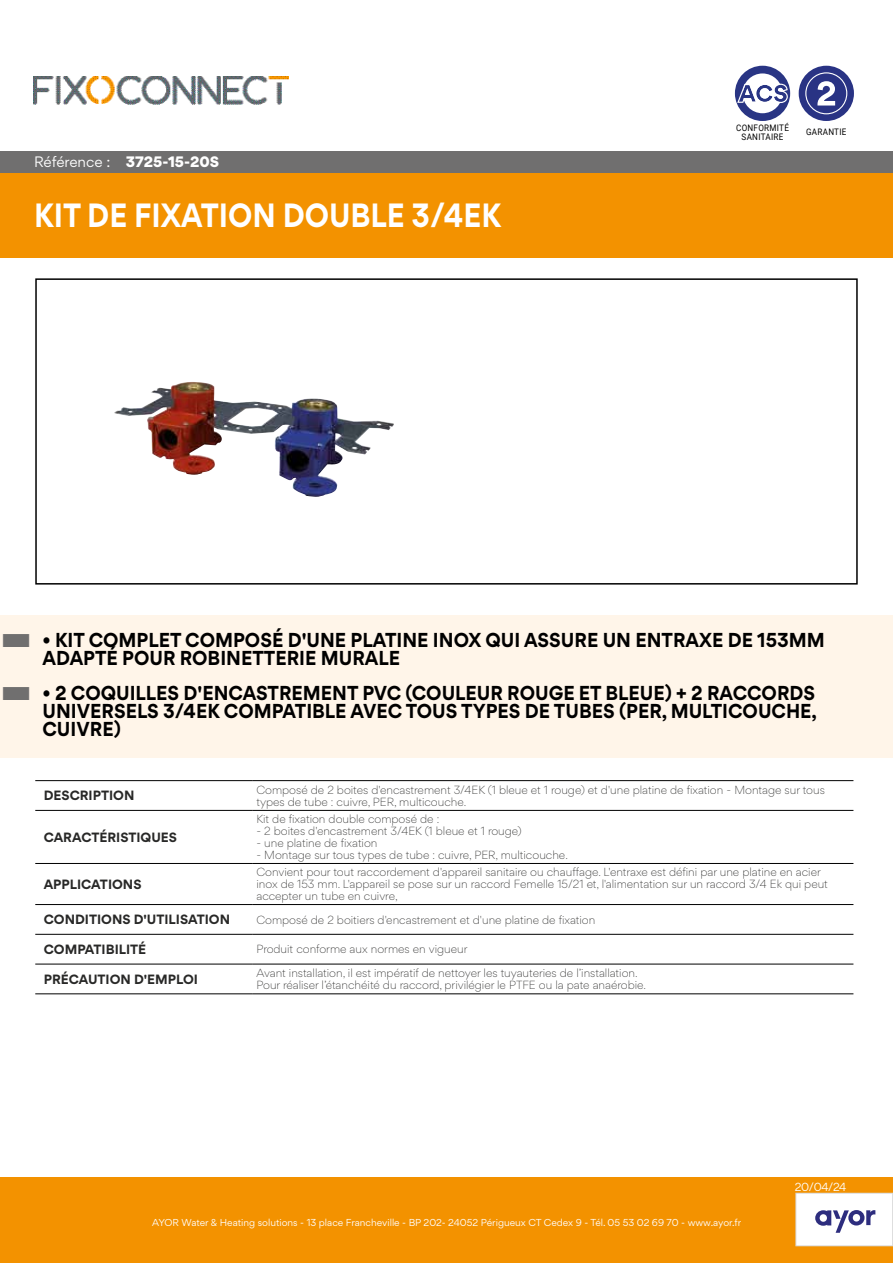
<style>
.page{position:relative;width:893px;height:1263px;background:#fff}
.page>*{position:absolute;margin:0;border:0;box-sizing:border-box;transform-origin:0 0}
.t1{font:700 30px "Gordita";color:#fff;scale:.9 1}
.t2{font:700 18px/18px "Gordita";color:#000;scale:.95 1}
.t3{font:900 13.5px "Gordita";color:#fff}
.t4{font:700 12px "Gordita";color:#282827}
.t5{font:300 10.5px/12px "Gordita";color:#282827}
.t6{font:10.5px "Gordita";color:#fff}
.t7{font:9px "Gordita";color:#fff}
.t8{font:9px/9px "Roboto";letter-spacing:.035em;color:#000;text-align:center;scale:.9 1}
.s1{font-weight:400}
</style>
<div class="page">
<div style="left:0;top:1178px;width:893px;height:85px;background:#f39200"></div>
<div style="left:796px;top:1193px;width:97px;height:53px;background:#fff"></div>
<div style="left:795px;top:1193px;width:98px;height:53px;border:1px solid #dadada"></div>
<img style="left:114px;top:382px;width:280px;height:115px">
<div style="left:0;top:172px;width:893px;height:85px;background:#f39200"></div>
<hr style="left:35px;top:780px;width:217px;height:1px;background:#000">
<hr style="left:252px;top:780px;width:601px;height:1px;background:#000">
<hr style="left:35px;top:810px;width:217px;height:1px;background:#000">
<hr style="left:252px;top:810px;width:601px;height:1px;background:#000">
<hr style="left:35px;top:863px;width:217px;height:1px;background:#000">
<hr style="left:252px;top:863px;width:601px;height:1px;background:#000">
<hr style="left:35px;top:904px;width:217px;height:1px;background:#000">
<hr style="left:252px;top:904px;width:601px;height:1px;background:#000">
<hr style="left:35px;top:934px;width:217px;height:1px;background:#000">
<hr style="left:252px;top:934px;width:601px;height:1px;background:#000">
<hr style="left:35px;top:964px;width:217px;height:1px;background:#000">
<hr style="left:252px;top:964px;width:601px;height:1px;background:#000">
<hr style="left:35px;top:993px;width:217px;height:1px;background:#000">
<hr style="left:252px;top:993px;width:601px;height:1px;background:#000">
<div style="left:735px;top:66px;width:55px;height:55px;background:#293584;border-radius:50%"></div>
<div style="left:743px;top:73px;width:39px;height:40px;background:#fff;border-radius:50%"></div>
<svg style="left:737px;top:84px;width:51px;height:19px"></svg>
<div style="left:799px;top:66px;width:55px;height:55px;background:#293384;border-radius:50%"></div>
<svg style="left:805px;top:72px;width:42px;height:42px"></svg>
<div style="left:35px;top:278px;width:823px;height:307px;border:2px solid #000"></div>
<div style="left:0;top:615px;width:893px;height:71px;background:#fff5e9"></div>
<div style="left:0;top:668px;width:893px;height:89px;background:#fff5e9"></div>
<svg style="left:815px;top:1210px;width:60px;height:23px"></svg>
<img style="left:33px;top:77px;width:255px;height:28px">
<div style="left:0;top:151px;width:893px;height:21px;background:#706f6f"></div>
<p class="t3" style="left:34px;top:151px;width:187px"><span class="s1">Référence :</span> 3725-15-20S</p>
<h1 class="t1" style="left:34px;top:191px;width:521px">KIT DE FIXATION DOUBLE 3/4EK</h1>
<p class="t8" style="left:736px;top:122px;width:60px">CONFORMITÉ<br>SANITAIRE</p>
<p class="t8" style="left:806px;top:127px;width:46px">GARANTIE</p>
<h2 class="t2" style="left:43px;top:630px;width:825px">• KIT COMPLET COMPOSÉ D'UNE PLATINE INOX QUI ASSURE UN ENTRAXE DE 153MM<br>ADAPTÉ POUR ROBINETTERIE MURALE</h2>
<h2 class="t2" style="left:43px;top:683px;width:817px;text-align:justify">• 2 COQUILLES D'ENCASTREMENT PVC (COULEUR ROUGE ET BLEUE) + 2 RACCORDS UNIVERSELS 3/4EK COMPATIBLE AVEC TOUS TYPES DE TUBES (PER, MULTICOUCHE, CUIVRE)</h2>
<p class="t4" style="left:44px;top:786px;width:92px">DESCRIPTION</p>
<p class="t5" style="left:256px;top:783px;width:570px">Composé de 2 boites d'encastrement 3/4EK (1 bleue et 1 rouge) et d'une platine de fixation - Montage sur tous types de tube : cuivre, PER, multicouche.</p>
<p class="t4" style="left:44px;top:827px;width:135px">CARACTÉRISTIQUES</p>
<p class="t5" style="left:256px;top:813px;width:184px">Kit de fixation double composé de :</p>
<p class="t5" style="left:256px;top:825px;width:267px">- 2 boites d'encastrement 3/4EK (1 bleue et 1 rouge)</p>
<p class="t5" style="left:256px;top:837px;width:123px">- une platine de fixation</p>
<p class="t5" style="left:256px;top:849px;width:313px">- Montage sur tous types de tube : cuivre, PER, multicouche.</p>
<p class="t4" style="left:44px;top:875px;width:99px">APPLICATIONS</p>
<p class="t5" style="left:256px;top:866px;width:573px">Convient pour tout raccordement d'appareil sanitaire ou chauffage. L'entraxe est défini par une platine en acier inox de 153 mm. L'appareil se pose sur un raccord Femelle 15/21 et, l'alimentation sur un raccord 3/4 Ek qui peut accepter un tube en cuivre,</p>
<p class="t4" style="left:44px;top:910px;width:188px">CONDITIONS D'UTILISATION</p>
<p class="t5" style="left:256px;top:913px;width:340px">Composé de 2 boitiers d'encastrement et d'une platine de fixation</p>
<p class="t4" style="left:44px;top:940px;width:104px">COMPATIBILITÉ</p>
<p class="t5" style="left:256px;top:943px;width:213px">Produit conforme aux normes en vigueur</p>
<p class="t4" style="left:44px;top:969px;width:156px">PRÉCAUTION D'EMPLOI</p>
<p class="t5" style="left:256px;top:967px;width:391px">Avant installation, il est impératif de nettoyer les tuyauteries de l’installation.<br>Pour réaliser l’étanchéité du raccord, privilégier le PTFE ou la pate anaérobie.</p>
<p class="t7" style="left:152px;top:1216px;width:590px">AYOR Water &amp; Heating solutions - 13 place Francheville - BP 202- 24052 Périgueux CT Cedex 9 - Tél. 05 53 02 69 70 - www.ayor.fr</p>
<p class="t6" style="left:795px;top:1179px;width:53px">20/04/24</p>
</div>
